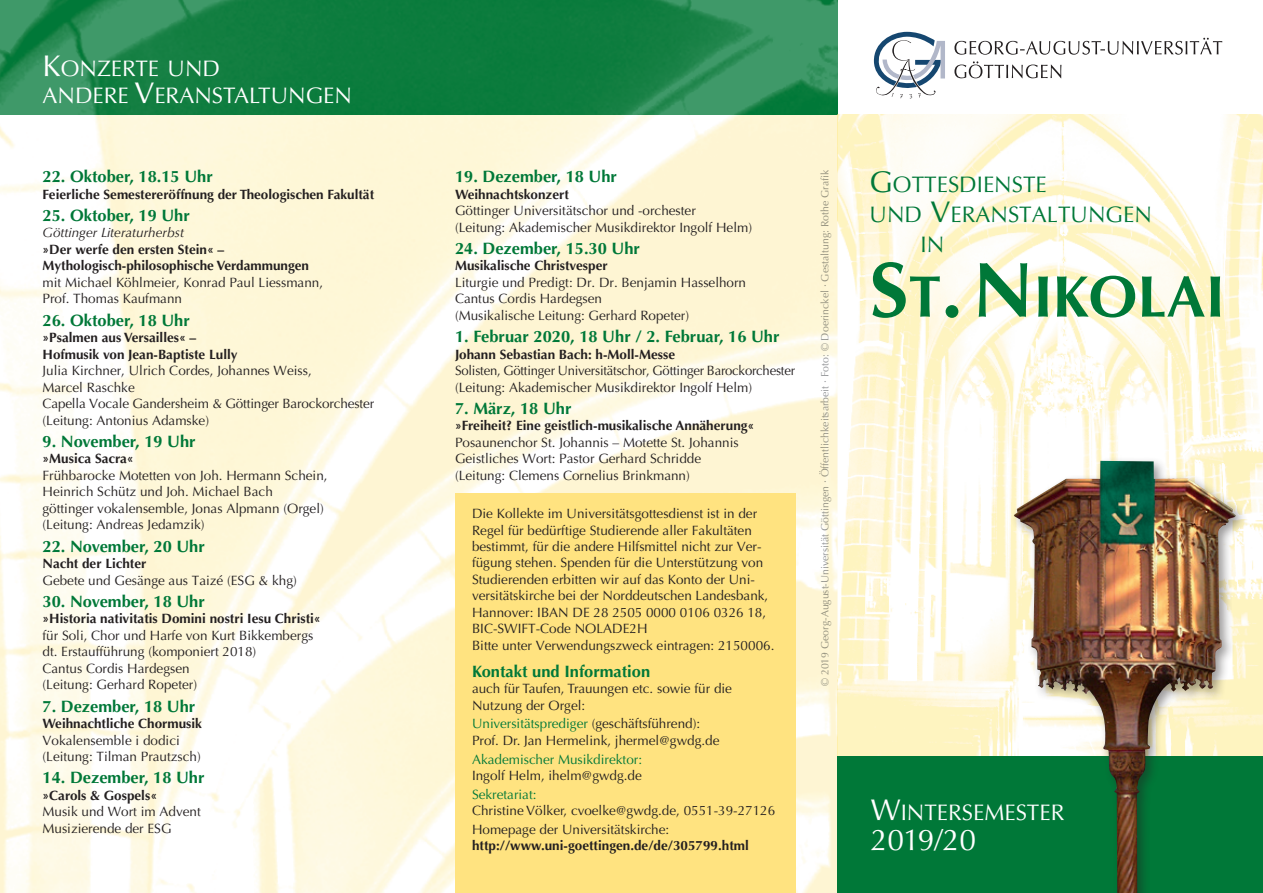
<style>
.page{position:relative;width:1263px;height:893px;background:#fff}
.page>*{position:absolute;margin:0;border:0;box-sizing:border-box;transform-origin:0 0}
.t1{font:700 58.5px "Optima LT";color:#007838}
.t2{font:30px "Optima LT";letter-spacing:-.01em;color:#fff}
.t3{font:22.5px/27px "Optima LT";color:#fff}
.t4{font:22.5px "Optima LT";color:#007838}
.t5{font:700 16.5px "Optima LT";color:#007838}
.t6{font:13.5px/16.5px "Optima LT";color:#231f20}
.t7{font:700 13.5px/16.5px "Optima LT";color:#231f20}
.t8{font:13.5px "Optima LT";color:#007838}
.t9{font:italic 13.5px "Optima LT";color:#231f20}
.t10{font:10.5px "Optima LT";color:#939598}
.s1{font-size:30px}
.s2{font-size:78px}
.s3{color:#007838}
</style>
<div class="page">
<img style="left:0;top:115px;width:838px;height:778px">
<svg style="left:0;top:0;width:838px;height:115px;background:#1a8449"></svg>
<img style="left:838px;top:115px;width:425px;height:642px">
<svg style="left:954px;top:61px;width:107px;height:17px"></svg>
<svg style="left:954px;top:38px;width:268px;height:17px"></svg>
<svg style="left:874px;top:32px;width:71px;height:66px"></svg>
<div style="left:838px;top:757px;width:425px;height:136px;background:#007838"></div>
<div style="left:1010px;top:456px;width:239px;height:437px;background:#231f20;opacity:.45"></div>
<img style="left:1014px;top:479px;width:166px;height:414px">
<div style="left:455px;top:493px;width:340px;height:400px;background:#ffe380"></div>
<h3 class="t3" style="left:43px;top:55px;width:311px"><span class="s1">K</span>ONZERTE UND<br>ANDERE <span class="s1">V</span>ERANSTALTUNGEN</h3>
<p class="t5" style="left:43px;top:167px;width:172px">22. Oktober, 18.15 Uhr</p>
<p class="t7" style="left:43px;top:186px;width:333px">Feierliche Semestereröffnung der Theologischen Fakultät</p>
<p class="t5" style="left:43px;top:206px;width:149px">25. Oktober, 19 Uhr</p>
<p class="t9" style="left:43px;top:225px;width:143px">Göttinger Literaturherbst</p>
<p class="t7" style="left:43px;top:241px;width:268px">»Der werfe den ersten Stein« –<br>Mythologisch-philosophische Verdammungen</p>
<p class="t6" style="left:43px;top:274px;width:282px">mit Michael Köhlmeier, Konrad Paul Liessmann,<br>Prof. Thomas Kaufmann</p>
<p class="t5" style="left:43px;top:310px;width:149px">26. Oktober, 18 Uhr</p>
<p class="t7" style="left:43px;top:329px;width:196px">»Psalmen aus Versailles« –<br>Hofmusik von Jean-Baptiste Lully</p>
<p class="t6" style="left:43px;top:362px;width:333px">Julia Kirchner, Ulrich Cordes, Johannes Weiss,<br>Marcel Raschke<br>Capella Vocale Gandersheim &amp; Göttinger Barockorchester (Leitung: Antonius Adamske)</p>
<p class="t5" style="left:43px;top:432px;width:155px">9. November, 19 Uhr</p>
<p class="t7" style="left:43px;top:451px;width:93px">»Musica Sacra«</p>
<p class="t6" style="left:43px;top:467px;width:287px">Frühbarocke Motetten von Joh. Hermann Schein, Heinrich Schütz und Joh. Michael Bach<br>göttinger vokalensemble, Jonas Alpmann (Orgel) (Leitung: Andreas Jedamzik)</p>
<p class="t5" style="left:43px;top:536px;width:164px">22. November, 20 Uhr</p>
<p class="t7" style="left:43px;top:555px;width:105px">Nacht der Lichter</p>
<p class="t6" style="left:43px;top:572px;width:256px">Gebete und Gesänge aus Taizé (ESG &amp; khg)</p>
<p class="t5" style="left:43px;top:592px;width:164px">30. November, 18 Uhr</p>
<p class="t7" style="left:43px;top:611px;width:280px">»Historia nativitatis Domini nostri Iesu Christi«</p>
<p class="t6" style="left:43px;top:627px;width:272px">für Soli, Chor und Harfe von Kurt Bikkembergs dt. Erstaufführung (komponiert 2018)<br>Cantus Cordis Hardegsen<br>(Leitung: Gerhard Ropeter)</p>
<p class="t5" style="left:43px;top:696px;width:154px">7. Dezember, 18 Uhr</p>
<p class="t7" style="left:43px;top:715px;width:161px">Weihnachtliche Chormusik</p>
<p class="t6" style="left:43px;top:732px;width:160px">Vokalensemble i dodici (Leitung: Tilman Prautzsch)</p>
<p class="t5" style="left:43px;top:768px;width:164px">14. Dezember, 18 Uhr</p>
<p class="t7" style="left:43px;top:787px;width:116px">»Carols &amp; Gospels«</p>
<p class="t6" style="left:43px;top:804px;width:160px">Musik und Wort im Advent<br>Musizierende der ESG</p>
<h3 class="t3" style="left:871px;top:800px;width:195px"><span class="s1">W</span>INTERSEMESTER</h3>
<h2 class="t2" style="left:871px;top:823px;width:107px">2019/20</h2>
<p class="t5" style="left:455px;top:167px;width:164px">19. Dezember, 18 Uhr</p>
<p class="t7" style="left:455px;top:186px;width:115px">Weihnachtskonzert</p>
<p class="t6" style="left:455px;top:202px;width:299px">Göttinger Universitätschor und -orchester<br>(Leitung: Akademischer Musikdirektor Ingolf Helm)</p>
<p class="t5" style="left:455px;top:239px;width:186px">24. Dezember, 15.30 Uhr</p>
<p class="t7" style="left:455px;top:258px;width:154px">Musikalische Christvesper</p>
<p class="t6" style="left:455px;top:274px;width:293px">Liturgie und Predigt: Dr. Dr. Benjamin Hasselhorn<br>Cantus Cordis Hardegsen<br>(Musikalische Leitung: Gerhard Ropeter)</p>
<p class="t5" style="left:455px;top:327px;width:326px">1. Februar 2020, 18 Uhr / 2. Februar, 16 Uhr</p>
<p class="t7" style="left:455px;top:346px;width:222px">Johann Sebastian Bach: h-Moll-Messe</p>
<p class="t6" style="left:455px;top:362px;width:342px">Solisten, Göttinger Universitätschor, Göttinger Barockorchester (Leitung: Akademischer Musikdirektor Ingolf Helm)</p>
<p class="t5" style="left:455px;top:399px;width:118px">7. März, 18 Uhr</p>
<p class="t7" style="left:455px;top:418px;width:301px">»Freiheit? Eine geistlich-musikalische Annäherung«</p>
<p class="t6" style="left:455px;top:434px;width:285px">Posaunenchor St. Johannis – Motette St. Johannis<br>Geistliches Wort: Pastor Gerhard Schridde (Leitung: Clemens Cornelius Brinkmann)</p>
<p class="t10" style="left:819px;top:686px;width:517px;rotate:-90deg">© 2019 Georg-August-Universität Göttingen · Öffentlichkeitsarbeit · Foto: © Doerinckel · Gestaltung: Rothe Grafik</p>
<h3 class="t4" style="left:870px;top:171px;width:179px"><span class="s1">G</span>OTTESDIENSTE</h3>
<h3 class="t4" style="left:870px;top:201px;width:284px">UND <span class="s1">V</span>ERANSTALTUNGEN</h3>
<h3 class="t4" style="left:920px;top:231px;width:25px">IN</h3>
<h1 class="t1" style="left:870px;top:263px;width:357px"><span class="s2">S</span>t<span class="s2">.N</span>ikolai</h1>
<p class="t6" style="left:472px;top:505px;width:304px">Die Kollekte im Universitätsgottesdienst ist in der Regel für bedürftige Studierende aller Fakultäten bestimmt, für die andere Hilfsmittel nicht zur Ver&shy;fügung stehen. Spenden für die Unterstützung von Studierenden erbitten wir auf das Konto der Uni&shy;versitätskirche bei der Norddeutschen Landesbank, Hannover: IBAN DE 28 2505 0000 0106 0326 18, BIC-SWIFT-Code NOLADE2H<br>Bitte unter Verwendungszweck eintragen: 2150006.</p>
<p class="t5" style="left:472px;top:662px;width:180px">Kontakt und Information</p>
<p class="t6" style="left:472px;top:681px;width:261px">auch für Taufen, Trauungen etc. sowie für die<br>Nutzung der Orgel:</p>
<p class="t6" style="left:472px;top:716px;width:249px"><span class="s3">Universitätsprediger</span> (geschäftsführend):<br>Prof. Dr. Jan Hermelink, jhermel@gwdg.de</p>
<p class="t8" style="left:472px;top:751px;width:172px">Akademischer Musikdirektor:</p>
<p class="t6" style="left:472px;top:767px;width:171px">Ingolf Helm, ihelm@gwdg.de</p>
<p class="t8" style="left:472px;top:786px;width:66px">Sekretariat:</p>
<p class="t6" style="left:472px;top:801px;width:305px;line-height:18.6px">Christine Völker, cvoelke@gwdg.de, 0551-39-27126<br>Homepage der Universitätskirche:</p>
<p class="t7" style="left:472px;top:838px;width:278px">http://www.uni-goettingen.de/de/305799.html</p>
</div>
